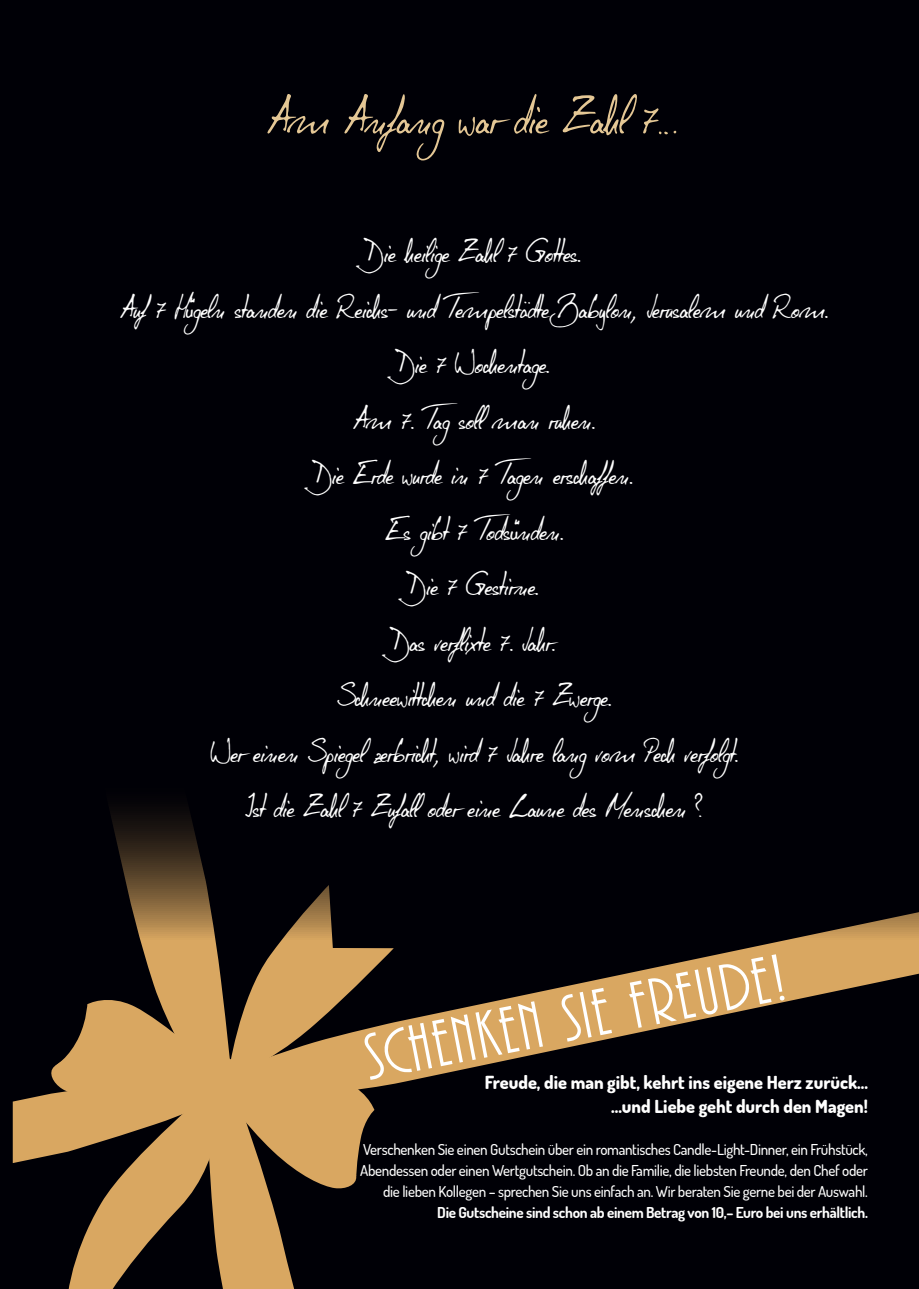
<style>
.page{position:relative;width:919px;height:1289px;background:#fff}
.page>*{position:absolute;margin:0;border:0;box-sizing:border-box;transform-origin:0 0}
.t1{font:69px "Plaza D";color:#fff}
.Produktbeschreibung{font:58.5px "tudy 1311";color:#e4c795}
.Produktbeschreibung-2{font:36px "tudy 1311";color:#fff}
.t2{font:800 18px "Dosis";color:#fff}
.t3{font:500 15px/21px "Dosis";letter-spacing:-.02em;color:#fff;text-align:right}
.t4{font:700 15px "Dosis";letter-spacing:-.02em;color:#fff}
</style>
<div class="page">
<div style="left:0;top:0;width:918px;height:1288px;background:#000006"></div>
<svg style="left:109px;top:807px;width:98px;height:78px"></svg>
<svg style="left:13px;top:912px;width:905px;height:251px"></svg>
<svg style="left:39px;top:885px;width:355px;height:403px"></svg>
<p class="Produktbeschreibung" style="left:267px;top:78px;width:411px">Am Anfang war die Zahl 7…</p>
<p class="Produktbeschreibung-2" style="left:368px;top:228px;width:214px">Die heilige Zahl 7 Gottes.</p>
<p class="Produktbeschreibung-2" style="left:120px;top:284px;width:709px">Auf 7 Hügeln standen die Reichs- und Tempelstädte Babylon, Jerusalem und Rom.</p>
<p class="Produktbeschreibung-2" style="left:399px;top:339px;width:152px">Die 7 Wochentage.</p>
<p class="Produktbeschreibung-2" style="left:353px;top:394px;width:243px">Am 7. Tag soll man ruhen.</p>
<p class="Produktbeschreibung-2" style="left:316px;top:450px;width:318px">Die Erde wurde in 7 Tagen erschaffen.</p>
<p class="Produktbeschreibung-2" style="left:385px;top:505px;width:179px">Es gibt 7 Todsünden.</p>
<p class="Produktbeschreibung-2" style="left:410px;top:561px;width:130px">Die 7 Gestirne.</p>
<p class="Produktbeschreibung-2" style="left:393px;top:616px;width:163px">Das verflixte 7. Jahr.</p>
<p class="Produktbeschreibung-2" style="left:337px;top:672px;width:275px">Schneewittchen und die 7 Zwerge.</p>
<p class="Produktbeschreibung-2" style="left:211px;top:727px;width:529px">Wer einen Spiegel zerbricht, wird 7 Jahre lang vom Pech verfolgt.</p>
<p class="Produktbeschreibung-2" style="left:245px;top:783px;width:459px">Ist die Zahl 7 Zufall oder eine Laune des Menschen?</p>
<p class="t1" style="left:359px;top:1022px;width:428px;rotate:-11deg">Schenken Sie Freude!</p>
<p class="t2" style="left:485px;top:1069px;width:384px">Freude, die man gibt, kehrt ins eigene Herz zurück...</p>
<p class="t2" style="left:611px;top:1093px;width:258px">...und Liebe geht durch den Magen!</p>
<p class="t3" style="left:360px;top:1138px;width:509px">Verschenken Sie einen Gutschein über ein romantisches Candle-Light-Dinner, ein Frühstück,<br>Abendessen oder einen Wertgutschein. Ob an die Familie, die liebsten Freunde, den Chef oder die lieben Kollegen – sprechen Sie uns einfach an. Wir beraten Sie gerne bei der Auswahl.</p>
<p class="t4" style="left:437px;top:1201px;width:431px">Die Gutscheine sind schon ab einem Betrag von 10,– Euro bei uns erhältlich.</p>
</div>
